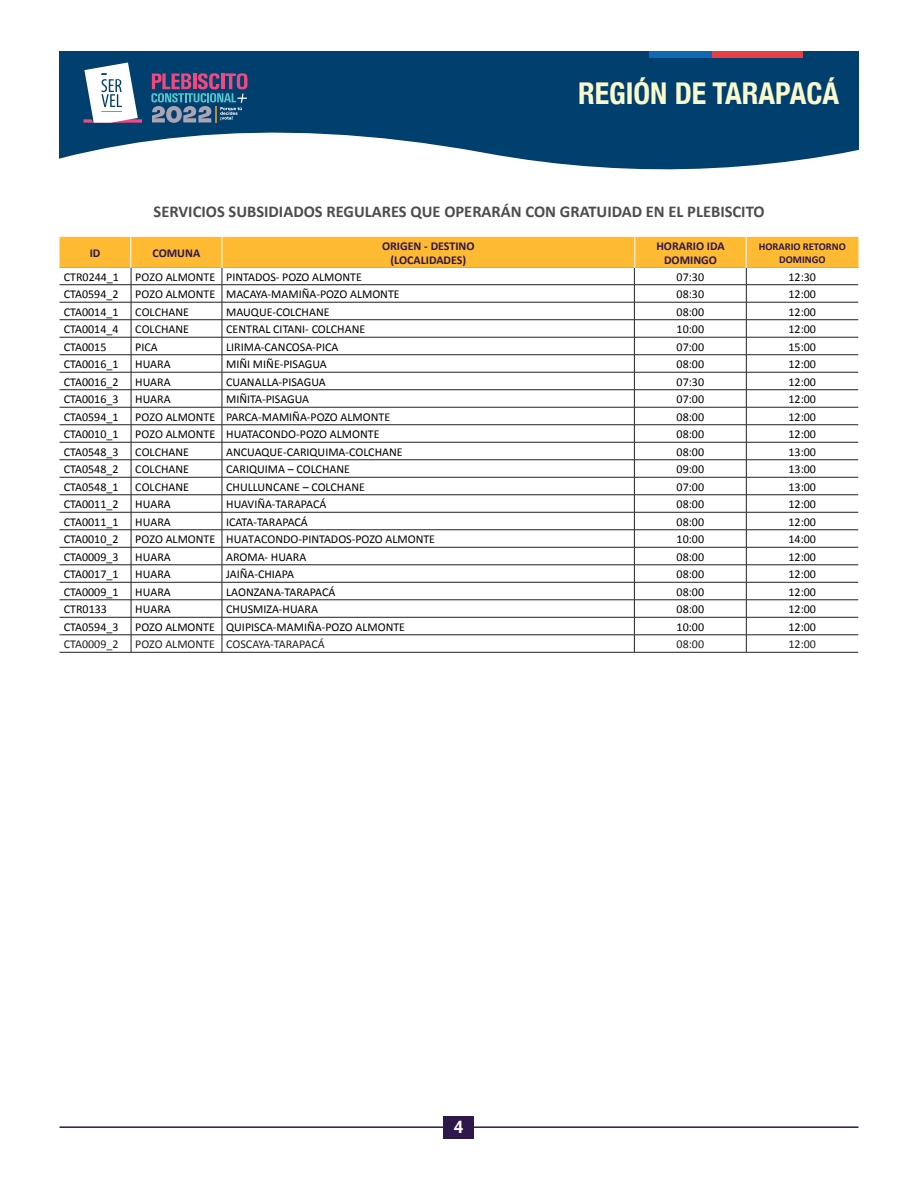
<style>
.page{position:relative;width:918px;height:1188px;background:#fff}
.page>*{position:absolute;margin:0;border:0;box-sizing:border-box;transform-origin:0 0}
.t1{font:700 condensed 30px "Helvetica Neue";color:#faf9ce}
.t2{font:700 18px "gob CL";color:#fff}
.t3{font:700 16.5px "Calibri";color:#4b4c4d}
.t4{font:12px "Calibri";color:#000}
.t5{font:700 12px/13.5px "Calibri";color:#2e174a;text-align:center}
.t6{font:12px "Calibri";color:#231f20}
.t7{font:700 10.5px/13.5px "Calibri";color:#2e174a;text-align:center}
</style>
<div class="page">
<svg style="left:60px;top:51px;width:798px;height:119px;fill:#003f6e"></svg>
<hr style="left:60px;top:1126px;width:798px;height:2px;background:#2e174a">
<div style="left:444px;top:1116px;width:30px;height:22px;background:#2e174a"></div>
<div style="left:649px;top:51px;width:63px;height:6px;background:#0f69b5"></div>
<div style="left:712px;top:51px;width:91px;height:6px;background:#eb3d45"></div>
<svg style="left:83px;top:63px;width:59px;height:60px"></svg>
<svg style="left:151px;top:73px;width:97px;height:50px;background:#4e5e85"></svg>
<hr style="left:60px;top:652px;width:71px;height:1px;background:#231f20">
<hr style="left:131px;top:652px;width:91px;height:1px;background:#231f20">
<hr style="left:222px;top:652px;width:412px;height:1px;background:#231f20">
<hr style="left:634px;top:652px;width:112px;height:1px;background:#231f20">
<hr style="left:746px;top:652px;width:112px;height:1px;background:#231f20">
<svg style="left:60px;top:237px;width:798px;height:415px"></svg>
<hr style="left:222px;top:237px;width:1px;height:31px;background:#fff">
<hr style="left:634px;top:237px;width:1px;height:31px;background:#fff">
<hr style="left:746px;top:237px;width:1px;height:31px;background:#fff">
<hr style="left:130px;top:237px;width:1px;height:31px;background:#fff">
<p class="t1" style="left:578px;top:69px;width:263px">REGIÓN DE TARAPACÁ</p>
<p class="t3" style="left:154px;top:201px;width:612px">SERVICIOS SUBSIDIADOS REGULARES QUE OPERARÁN CON GRATUIDAD EN EL PLEBISCITO</p>
<p class="t5" style="left:90px;top:246px;width:12px">ID</p>
<p class="t5" style="left:152px;top:246px;width:49px">COMUNA</p>
<p class="t5" style="left:382px;top:239px;width:94px">ORIGEN - DESTINO</p>
<p class="t5" style="left:390px;top:253px;width:77px">(LOCALIDADES)</p>
<p class="t5" style="left:656px;top:239px;width:70px">HORARIO IDA<br>DOMINGO</p>
<p class="t7" style="left:759px;top:239px;width:89px">HORARIO RETORNO<br>DOMINGO</p>
<p class="t4" style="left:64px;top:269px;width:57px">CTR0244_1</p>
<p class="t4" style="left:135px;top:272px;width:228px">POZO ALMONTE PINTADOS- POZO ALMONTE</p>
<p class="t4" style="left:677px;top:269px;width:29px">07:30</p>
<p class="t4" style="left:789px;top:269px;width:29px">12:30</p>
<p class="t4" style="left:64px;top:286px;width:56px">CTA0594_2</p>
<p class="t4" style="left:135px;top:289px;width:266px">POZO ALMONTE MACAYA-MAMIÑA-POZO ALMONTE</p>
<p class="t4" style="left:677px;top:286px;width:29px">08:30</p>
<p class="t4" style="left:789px;top:286px;width:29px">12:00</p>
<p class="t4" style="left:64px;top:304px;width:56px">CTA0014_1</p>
<p class="t4" style="left:135px;top:307px;width:55px">COLCHANE</p>
<p class="t4" style="left:226px;top:304px;width:105px">MAUQUE-COLCHANE</p>
<p class="t4" style="left:677px;top:304px;width:29px">08:00</p>
<p class="t4" style="left:789px;top:304px;width:29px">12:00</p>
<p class="t4" style="left:64px;top:321px;width:56px">CTA0014_4</p>
<p class="t4" style="left:135px;top:324px;width:55px">COLCHANE</p>
<p class="t4" style="left:226px;top:321px;width:141px">CENTRAL CITANI- COLCHANE</p>
<p class="t4" style="left:677px;top:321px;width:29px">10:00</p>
<p class="t4" style="left:789px;top:321px;width:29px">12:00</p>
<p class="t4" style="left:64px;top:339px;width:44px">CTA0015</p>
<p class="t4" style="left:135px;top:342px;width:24px">PICA</p>
<p class="t4" style="left:226px;top:339px;width:114px">LIRIMA-CANCOSA-PICA</p>
<p class="t4" style="left:677px;top:339px;width:29px">07:00</p>
<p class="t4" style="left:789px;top:339px;width:29px">15:00</p>
<p class="t4" style="left:64px;top:356px;width:56px">CTA0016_1</p>
<p class="t4" style="left:135px;top:356px;width:37px">HUARA</p>
<p class="t4" style="left:226px;top:356px;width:102px">MIÑI MIÑE-PISAGUA</p>
<p class="t4" style="left:677px;top:356px;width:29px">08:00</p>
<p class="t4" style="left:789px;top:356px;width:29px">12:00</p>
<p class="t4" style="left:64px;top:374px;width:56px">CTA0016_2</p>
<p class="t4" style="left:135px;top:374px;width:37px">HUARA</p>
<p class="t4" style="left:226px;top:374px;width:101px">CUANALLA-PISAGUA</p>
<p class="t4" style="left:677px;top:374px;width:29px">07:30</p>
<p class="t4" style="left:789px;top:374px;width:29px">12:00</p>
<p class="t4" style="left:64px;top:391px;width:56px">CTA0016_3</p>
<p class="t4" style="left:135px;top:391px;width:37px">HUARA</p>
<p class="t4" style="left:226px;top:391px;width:84px">MIÑITA-PISAGUA</p>
<p class="t4" style="left:677px;top:391px;width:29px">07:00</p>
<p class="t4" style="left:789px;top:391px;width:29px">12:00</p>
<p class="t4" style="left:64px;top:409px;width:56px">CTA0594_1</p>
<p class="t4" style="left:135px;top:412px;width:256px">POZO ALMONTE PARCA-MAMIÑA-POZO ALMONTE</p>
<p class="t4" style="left:677px;top:409px;width:29px">08:00</p>
<p class="t4" style="left:789px;top:409px;width:29px">12:00</p>
<p class="t4" style="left:64px;top:426px;width:56px">CTA0010_1</p>
<p class="t4" style="left:135px;top:429px;width:246px">POZO ALMONTE HUATACONDO-POZO ALMONTE</p>
<p class="t4" style="left:677px;top:426px;width:29px">08:00</p>
<p class="t4" style="left:789px;top:426px;width:29px">12:00</p>
<p class="t4" style="left:64px;top:444px;width:56px">CTA0548_3</p>
<p class="t4" style="left:135px;top:447px;width:55px">COLCHANE</p>
<p class="t4" style="left:226px;top:444px;width:178px">ANCUAQUE-CARIQUIMA-COLCHANE</p>
<p class="t4" style="left:677px;top:444px;width:29px">08:00</p>
<p class="t4" style="left:789px;top:444px;width:29px">13:00</p>
<p class="t4" style="left:64px;top:461px;width:56px">CTA0548_2</p>
<p class="t4" style="left:135px;top:464px;width:55px">COLCHANE</p>
<p class="t4" style="left:226px;top:461px;width:125px">CARIQUIMA – COLCHANE</p>
<p class="t4" style="left:677px;top:461px;width:29px">09:00</p>
<p class="t4" style="left:789px;top:461px;width:29px">13:00</p>
<p class="t4" style="left:64px;top:479px;width:56px">CTA0548_1</p>
<p class="t4" style="left:135px;top:482px;width:55px">COLCHANE</p>
<p class="t4" style="left:226px;top:479px;width:140px">CHULLUNCANE – COLCHANE</p>
<p class="t4" style="left:677px;top:479px;width:29px">07:00</p>
<p class="t4" style="left:789px;top:479px;width:29px">13:00</p>
<p class="t4" style="left:64px;top:497px;width:56px">CTA0011_2</p>
<p class="t4" style="left:135px;top:499px;width:37px">HUARA</p>
<p class="t4" style="left:226px;top:497px;width:102px">HUAVIÑA-TARAPACÁ</p>
<p class="t4" style="left:677px;top:497px;width:29px">08:00</p>
<p class="t4" style="left:789px;top:497px;width:29px">12:00</p>
<p class="t4" style="left:64px;top:514px;width:56px">CTA0011_1</p>
<p class="t4" style="left:135px;top:517px;width:37px">HUARA</p>
<p class="t4" style="left:226px;top:514px;width:83px">ICATA-TARAPACÁ</p>
<p class="t4" style="left:677px;top:514px;width:29px">08:00</p>
<p class="t4" style="left:789px;top:514px;width:29px">12:00</p>
<p class="t4" style="left:64px;top:532px;width:56px">CTA0010_2</p>
<p class="t4" style="left:135px;top:534px;width:301px">POZO ALMONTE HUATACONDO-PINTADOS-POZO ALMONTE</p>
<p class="t4" style="left:677px;top:532px;width:29px">10:00</p>
<p class="t4" style="left:789px;top:532px;width:29px">14:00</p>
<p class="t4" style="left:64px;top:549px;width:56px">CTA0009_3</p>
<p class="t4" style="left:135px;top:552px;width:37px">HUARA</p>
<p class="t4" style="left:226px;top:549px;width:82px">AROMA- HUARA</p>
<p class="t4" style="left:677px;top:549px;width:29px">08:00</p>
<p class="t4" style="left:789px;top:549px;width:29px">12:00</p>
<p class="t4" style="left:64px;top:567px;width:56px">CTA0017_1</p>
<p class="t4" style="left:135px;top:569px;width:37px">HUARA</p>
<p class="t4" style="left:226px;top:567px;width:69px">JAIÑA-CHIAPA</p>
<p class="t4" style="left:677px;top:567px;width:29px">08:00</p>
<p class="t4" style="left:789px;top:567px;width:29px">12:00</p>
<p class="t4" style="left:64px;top:584px;width:56px">CTA0009_1</p>
<p class="t4" style="left:135px;top:587px;width:37px">HUARA</p>
<p class="t4" style="left:226px;top:584px;width:111px">LAONZANA-TARAPACÁ</p>
<p class="t4" style="left:677px;top:584px;width:29px">08:00</p>
<p class="t4" style="left:789px;top:584px;width:29px">12:00</p>
<p class="t4" style="left:64px;top:602px;width:45px">CTR0133</p>
<p class="t4" style="left:135px;top:604px;width:37px">HUARA</p>
<p class="t4" style="left:226px;top:602px;width:93px">CHUSMIZA-HUARA</p>
<p class="t4" style="left:677px;top:602px;width:29px">08:00</p>
<p class="t4" style="left:789px;top:602px;width:29px">12:00</p>
<p class="t4" style="left:64px;top:619px;width:56px">CTA0594_3</p>
<p class="t4" style="left:135px;top:619px;width:271px">POZO ALMONTE QUIPISCA-MAMIÑA-POZO ALMONTE</p>
<p class="t4" style="left:677px;top:619px;width:29px">10:00</p>
<p class="t4" style="left:789px;top:619px;width:29px">12:00</p>
<p class="t6" style="left:64px;top:637px;width:56px">CTA0009_2</p>
<p class="t6" style="left:135px;top:637px;width:191px">POZO ALMONTE COSCAYA-TARAPACÁ</p>
<p class="t6" style="left:677px;top:637px;width:29px">08:00</p>
<p class="t6" style="left:789px;top:637px;width:29px">12:00</p>
<h2 class="t2" style="left:454px;top:1115px;width:12px">4</h2>
</div>
